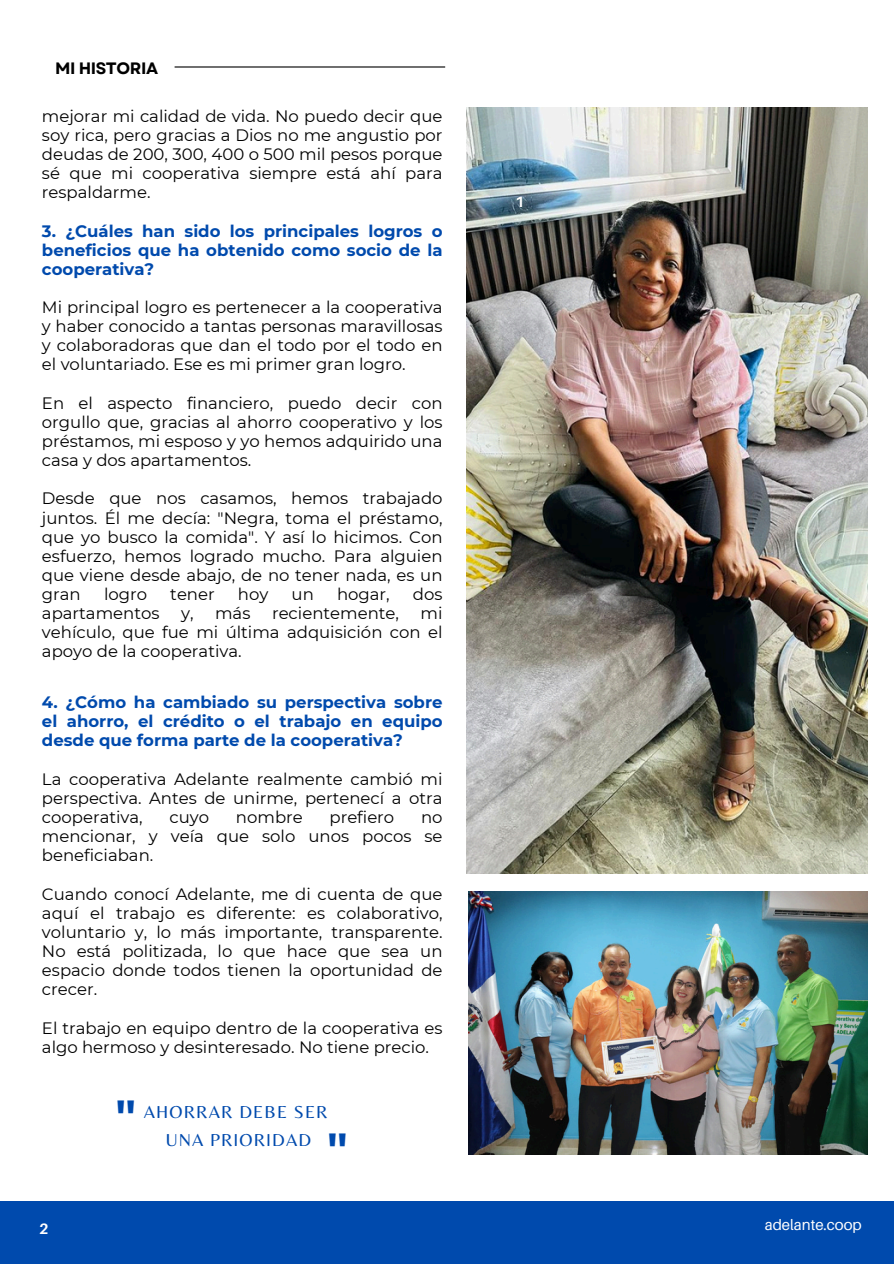
<style>
.page{position:relative;width:894px;height:1264px;background:#fff}
.page>*{position:absolute;margin:0;border:0;box-sizing:border-box;transform-origin:0 0}
.t1{font:700 48px "Open Sans";color:#004aad}
.t2{font:18px/28.2px "Belleza";letter-spacing:.06em;color:#004aad;text-align:center}
.t3{font:16.5px/19.2px "Montserrat";color:#000;text-align:justify}
.t4{font:700 16.5px/19.2px "Montserrat";color:#004aad;text-align:justify}
.t5{font:700 16.5px "Garet";letter-spacing:-.025em;color:#000}
.t6{font:15px "Aileron";color:#fff}
.t7{font:700 15px "Aileron";color:#fff}
</style>
<div class="page">
<hr style="left:174px;top:66px;width:271px;height:2px;background:#000">
<div style="left:0;top:1201px;width:893px;height:62px;background:#004aad"></div>
<img style="left:466px;top:107px;width:401px;height:766px">
<img style="left:468px;top:891px;width:399px;height:263px">
<h1 class="t5" style="left:55px;top:56px;width:104px">MI HISTORIA</h1>
<p class="t3" style="left:42px;top:106px;width:402px">mejorar mi calidad de vida. No puedo decir que soy rica, pero gracias a Dios no me angustio por deudas de 200, 300, 400 o 500 mil pesos porque sé que mi cooperativa siempre está ahí para respaldarme.</p>
<h4 class="t4" style="left:42px;top:221px;width:402px">3. ¿Cuáles han sido los principales logros o beneficios que ha obtenido como socio de la cooperativa?</h4>
<h3 class="t3" style="left:42px;top:297px;width:402px">Mi principal logro es pertenecer a la cooperativa y haber conocido a tantas personas maravillosas y colaboradoras que dan el todo por el todo en el voluntariado. Ese es mi primer gran logro.</h3>
<h4 class="t3" style="left:42px;top:393px;width:402px">En el aspecto financiero, puedo decir con orgullo que, gracias al ahorro cooperativo y los préstamos, mi esposo y yo hemos adquirido una casa y dos apartamentos.</h4>
<h4 class="t3" style="left:42px;top:489px;width:402px">Desde que nos casamos, hemos trabajado juntos. Él me decía: "Negra, toma el préstamo, que yo busco la comida". Y así lo hicimos. Con esfuerzo, hemos logrado mucho. Para alguien que viene desde abajo, de no tener nada, es un gran</h4>
<h4 class="t3" style="left:104px;top:584px;width:45px">logro</h4>
<h4 class="t3" style="left:170px;top:584px;width:46px">tener</h4>
<h4 class="t3" style="left:238px;top:584px;width:32px">hoy</h4>
<h4 class="t3" style="left:291px;top:584px;width:24px">un</h4>
<h4 class="t3" style="left:337px;top:584px;width:54px">hogar,</h4>
<h4 class="t3" style="left:413px;top:584px;width:31px">dos</h4>
<h4 class="t3" style="left:42px;top:603px;width:119px">apartamentos</h4>
<h4 class="t3" style="left:181px;top:603px;width:14px">y,</h4>
<h4 class="t3" style="left:215px;top:603px;width:37px">más</h4>
<h4 class="t3" style="left:272px;top:603px;width:128px">recientemente,</h4>
<h4 class="t3" style="left:42px;top:603px;width:402px;text-indent:378px">mi vehículo, que fue mi última adquisición con el apoyo de la cooperativa.</h4>
<h4 class="t4" style="left:42px;top:692px;width:402px">4. ¿Cómo ha cambiado su perspectiva sobre el ahorro, el crédito o el trabajo en equipo desde que forma parte de la cooperativa?</h4>
<p class="t3" style="left:42px;top:769px;width:402px">La cooperativa Adelante realmente cambió mi perspectiva. Antes de unirme, pertenecí a otra cooperativa,</p>
<p class="t3" style="left:169px;top:807px;width:41px">cuyo</p>
<p class="t3" style="left:236px;top:807px;width:68px">nombre</p>
<p class="t3" style="left:329px;top:807px;width:66px">prefiero</p>
<p class="t3" style="left:42px;top:807px;width:402px;text-indent:379px">no mencionar, y veía que solo unos pocos se beneficiaban.</p>
<p class="t3" style="left:42px;top:884px;width:402px">Cuando conocí Adelante, me di cuenta de que aquí el trabajo es diferente: es colaborativo, voluntario y, lo más importante, transparente.<br>No está politizada, lo que hace que sea un espacio donde todos tienen la oportunidad de crecer.</p>
<h3 class="t3" style="left:42px;top:1017px;width:402px">El trabajo en equipo dentro de la cooperativa es algo hermoso y desinteresado. No tiene precio.</h3>
<h2 class="t7" style="left:39px;top:1219px;width:11px">2</h2>
<h4 class="t1" style="left:114px;top:1083px;width:24px">"</h4>
<h4 class="t2" style="left:144px;top:1097px;width:185px">AHORRAR DEBE SER<br>UNA PRIORIDAD</h4>
<p class="t1" style="left:326px;top:1116px;width:24px">"</p>
<p class="t7" style="left:515px;top:192px;width:11px">1</p>
<h4 class="t6" style="left:764px;top:1215px;width:98px">adelante.coop</h4>
</div>
